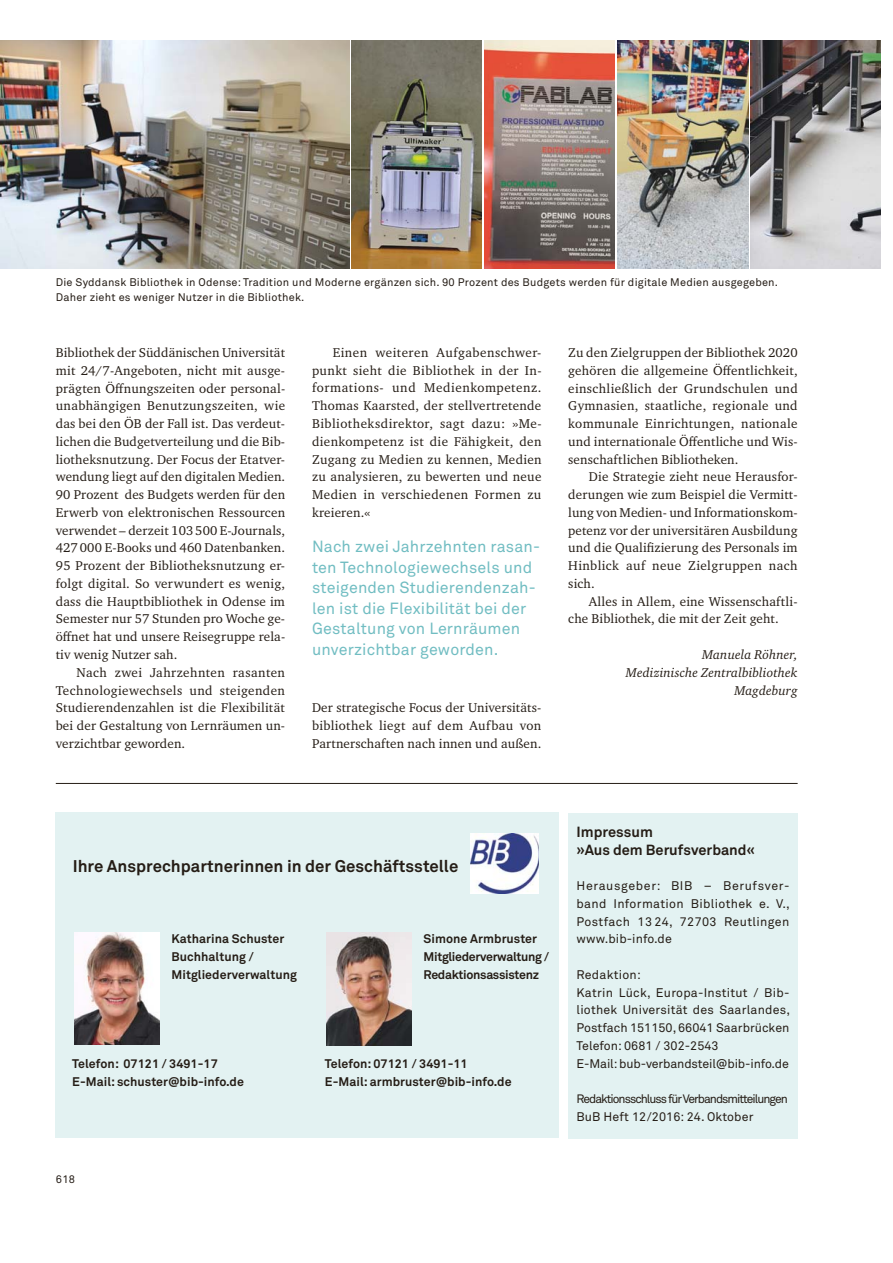
<style>
.page{position:relative;width:893px;height:1263px;background:#fff}
.page>*{position:absolute;margin:0;border:0;box-sizing:border-box;transform-origin:0 0}
.t1{font:700 16.8px "Akkurat Pro";color:#251d16}
.t2{font:16.05px/20.4px "Akkurat Pro";letter-spacing:.01em;color:#71bdc2}
.t3{font:700 14.55px/17.7px "Akkurat Pro";color:#251d16}
.t4{font:13.05px/17.7px "Charter ITC Pro";letter-spacing:.01em;color:#251d16;text-align:justify}
.t5{font:italic 13.05px/17.7px "Charter ITC Pro";letter-spacing:.01em;color:#251d16;text-align:right}
.t6{font:12.45px/17.7px "Akkurat Pro";letter-spacing:.01em;color:#251d16;text-align:justify}
.t7{font:700 12.45px/17.7px "Akkurat Pro";letter-spacing:.005em;color:#251d16}
.t8{font:700 12.45px/17.7px "Akkurat Pro";letter-spacing:-.025em;color:#251d16}
.t9{font:12.15px "Akkurat Pro";letter-spacing:-.08em;color:#251d16}
.t10{font:10.95px/14.5px "Akkurat Pro";letter-spacing:.02em;color:#251d16}
</style>
<div class="page">
<img style="left:0;top:41px;width:349px;height:227px">
<img style="left:351px;top:41px;width:130px;height:227px">
<img style="left:484px;top:41px;width:131px;height:227px">
<img style="left:618px;top:41px;width:130px;height:227px">
<img style="left:750px;top:41px;width:130px;height:227px">
<div style="left:568px;top:813px;width:229px;height:326px;background:#e3f2f2"></div>
<div style="left:56px;top:812px;width:503px;height:326px;background:#e3f2f2"></div>
<img style="left:326px;top:933px;width:85px;height:112px">
<img style="left:74px;top:932px;width:85px;height:113px">
<img style="left:470px;top:834px;width:69px;height:59px">
<hr style="left:56px;top:783px;width:741px;height:1px;background:#251d16">
<p class="t10" style="left:56px;top:276px;width:724px">Die Syddansk Bibliothek in Odense: Tradition und Moderne ergänzen sich. 90 Prozent des Budgets werden für digitale Medien ausgegeben.<br>Daher zieht es weniger Nutzer in die Bibliothek.</p>
<p class="t4" style="left:56px;top:344px;width:231px">Bibliothek der Süddänischen Universität mit 24/7-Angeboten, nicht mit ausge&shy;prägten Öffnungszeiten oder personal&shy;unabhängigen Benutzungszeiten, wie das bei den ÖB der Fall ist. Das verdeut&shy;lichen die Budgetverteilung und die Bib&shy;liotheksnutzung. Der Focus der Etatver&shy;wendung liegt auf den digitalen Medien.<br>90 Prozent des Budgets werden für den Erwerb von elektronischen Ressourcen verwendet – derzeit 103 500 E-Journals, 427 000 E-Books und 460 Datenbanken.<br>95 Prozent der Bibliotheksnutzung er&shy;folgt digital. So verwundert es wenig, dass die Hauptbibliothek in Odense im Semester nur 57 Stunden pro Woche ge&shy;öffnet hat und unsere Reisegruppe rela&shy;tiv wenig Nutzer sah.</p>
<p class="t4" style="left:56px;top:664px;width:231px;text-indent:21px">Nach zwei Jahrzehnten rasanten Technologiewechsels und steigenden Studierendenzahlen ist die Flexibilität bei der Gestaltung von Lernräumen un&shy;verzichtbar geworden.</p>
<p class="t4" style="left:312px;top:344px;width:231px;text-indent:21px">Einen weiteren Aufgabenschwer&shy;punkt sieht die Bibliothek in der In&shy;formations- und Medienkompetenz.<br>Thomas Kaarsted, der stellvertretende Bibliotheksdirektor, sagt dazu: »Me&shy;dienkompetenz ist die Fähigkeit, den Zugang zu Medien zu kennen, Medien zu analysieren, zu bewerten und neue Medien in verschiedenen Formen zu kreieren.«</p>
<p class="t2" style="left:312px;top:538px;width:229px">Nach zwei Jahrzehnten rasan&shy;ten Technologiewechsels und steigenden Studierendenzah&shy;len ist die Flexibilität bei der<br>Gestaltung von Lernräumen unverzichtbar geworden.</p>
<p class="t4" style="left:312px;top:700px;width:231px">Der strategische Focus der Universitäts&shy;bibliothek liegt auf dem Aufbau von Partnerschaften nach innen und außen.</p>
<p class="t4" style="left:568px;top:344px;width:231px">Zu den Zielgruppen der Bibliothek 2020 gehören die allgemeine Öffentlichkeit, einschließlich der Grundschulen und Gymnasien, staatliche, regionale und kommunale Einrichtungen, nationale und internationale Öffentliche und Wis&shy;senschaftlichen Bibliotheken.</p>
<p class="t4" style="left:568px;top:469px;width:231px;text-indent:21px">Die Strategie zieht neue Herausfor&shy;derungen wie zum Beispiel die Vermitt&shy;lung von Medien- und Informationskom&shy;petenz vor der universitären Ausbildung und die Qualifizierung des Personals im Hinblick auf neue Zielgruppen nach sich.</p>
<p class="t4" style="left:568px;top:593px;width:231px;text-indent:21px">Alles in Allem, eine Wissenschaftli&shy;che Bibliothek, die mit der Zeit geht.</p>
<p class="t5" style="left:626px;top:646px;width:173px">Manuela Röhner,<br>Medizinische Zentralbibliothek<br>Magdeburg</p>
<p class="t1" style="left:73px;top:860px;width:387px">Ihre Ansprechpartnerinnen in der Geschäftsstelle</p>
<p class="t7" style="left:171px;top:932px;width:127px">Katharina Schuster<br>Buchhaltung /<br>Mitgliederverwaltung</p>
<p class="t8" style="left:424px;top:932px;width:127px">Simone Armbruster<br>Mitgliederverwaltung /<br>Redaktionsassistenz</p>
<p class="t7" style="left:72px;top:1056px;width:173px">Telefon: 07121 / 3491-17<br>E-Mail: schuster@bib-info.de</p>
<p class="t7" style="left:325px;top:1056px;width:188px">Telefon: 07121 / 3491-11<br>E-Mail: armbruster@bib-info.de</p>
<p class="t10" style="left:56px;top:1173px;width:21px">618</p>
<p class="t3" style="left:576px;top:824px;width:180px">Impressum<br>»Aus dem Berufsverband«</p>
<p class="t6" style="left:576px;top:878px;width:215px">Herausgeber: BIB – Berufsver&shy;band Information Bibliothek e. V., Postfach 13 24, 72703 Reutlingen www.bib-info.de</p>
<p class="t6" style="left:576px;top:967px;width:215px;text-align:left">Redaktion:<br>Katrin Lück, Europa-Institut / Bib&shy;liothek Universität des Saarlandes,<br>Postfach 151150, 66041 Saarbrücken<br>Telefon: 0681 / 302-2543<br>E-Mail: bub-verbandsteil@bib-info.de</p>
<p class="t9" style="left:576px;top:1095px;width:213px">Redaktionsschluss für Verbandsmitteilungen</p>
<p class="t6" style="left:576px;top:1109px;width:178px">BuB Heft 12/2016: 24. Oktober</p>
</div>
